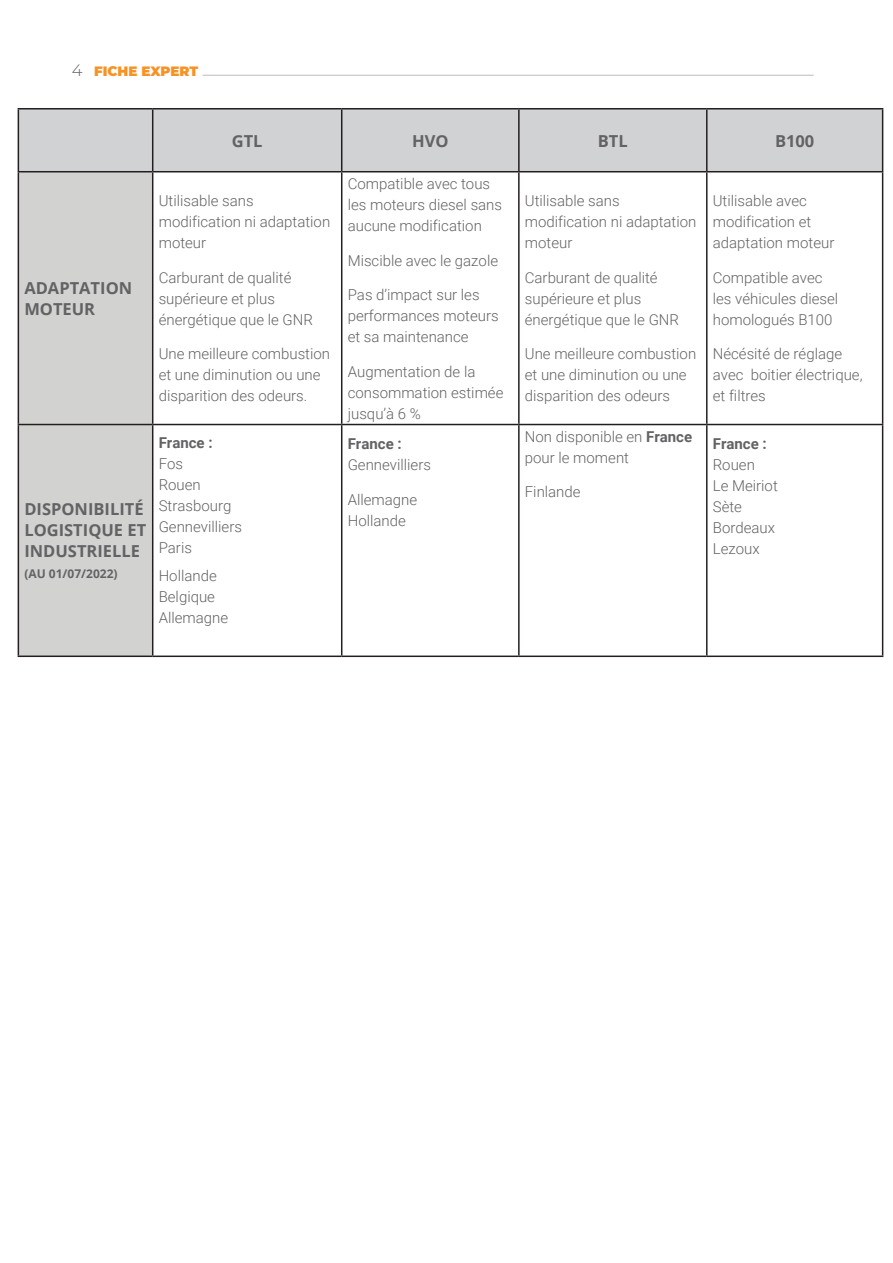
<style>
.page{position:relative;width:893px;height:1263px;background:#fff}
.page>*{position:absolute;margin:0;border:0;box-sizing:border-box;transform-origin:0 0}
.Body_Text{font:700 16.5px/21px "Open Sans";color:#636366}
.Body_Text-2{font:300 16.5px "Montserrat";color:#636366}
.Body_Text-3{font:300 15px/21px "Roboto";color:#636366}
.t1{font:900 13.5px "Montserrat";color:#f79324}
.Body_Text-4{font:700 12px "Open Sans";color:#636366}
.s1{font-weight:700}
</style>
<div class="page">
<hr style="left:202px;top:75px;width:612px;height:1px;background:#bcbdc0">
<div style="left:19px;top:110px;width:863px;height:61px;background:#d1d2d4"></div>
<div style="left:19px;top:172px;width:133px;height:483px;background:#d2d3d0"></div>
<hr style="left:18px;top:108px;width:135px;height:2px;background:#231f20">
<hr style="left:18px;top:110px;width:1px;height:61px;background:#231f20">
<hr style="left:153px;top:108px;width:189px;height:2px;background:#231f20">
<hr style="left:152px;top:110px;width:1px;height:61px;background:#231f20">
<hr style="left:342px;top:108px;width:177px;height:2px;background:#231f20">
<hr style="left:341px;top:110px;width:1px;height:61px;background:#231f20">
<hr style="left:519px;top:108px;width:188px;height:2px;background:#231f20">
<hr style="left:518px;top:110px;width:2px;height:61px;background:#231f20">
<hr style="left:707px;top:108px;width:176px;height:2px;background:#231f20">
<hr style="left:706px;top:110px;width:1px;height:61px;background:#231f20">
<hr style="left:882px;top:110px;width:1px;height:61px;background:#231f20">
<hr style="left:18px;top:171px;width:135px;height:1px;background:#231f20">
<hr style="left:18px;top:172px;width:1px;height:252px;background:#231f20">
<hr style="left:153px;top:171px;width:189px;height:1px;background:#231f20">
<hr style="left:152px;top:172px;width:1px;height:252px;background:#231f20">
<hr style="left:342px;top:171px;width:177px;height:1px;background:#231f20">
<hr style="left:341px;top:172px;width:1px;height:252px;background:#231f20">
<hr style="left:519px;top:171px;width:188px;height:1px;background:#231f20">
<hr style="left:518px;top:172px;width:2px;height:252px;background:#231f20">
<hr style="left:707px;top:171px;width:176px;height:1px;background:#231f20">
<hr style="left:706px;top:172px;width:1px;height:252px;background:#231f20">
<hr style="left:882px;top:172px;width:1px;height:252px;background:#231f20">
<hr style="left:18px;top:424px;width:135px;height:1px;background:#231f20">
<hr style="left:18px;top:425px;width:1px;height:230px;background:#231f20">
<hr style="left:153px;top:424px;width:189px;height:1px;background:#231f20">
<hr style="left:152px;top:425px;width:1px;height:230px;background:#231f20">
<hr style="left:342px;top:424px;width:177px;height:1px;background:#231f20">
<hr style="left:341px;top:425px;width:1px;height:230px;background:#231f20">
<hr style="left:519px;top:424px;width:188px;height:1px;background:#231f20">
<hr style="left:518px;top:425px;width:2px;height:230px;background:#231f20">
<hr style="left:707px;top:424px;width:176px;height:1px;background:#231f20">
<hr style="left:706px;top:425px;width:1px;height:230px;background:#231f20">
<hr style="left:882px;top:425px;width:1px;height:230px;background:#231f20">
<hr style="left:18px;top:655px;width:135px;height:2px;background:#231f20">
<hr style="left:153px;top:655px;width:189px;height:2px;background:#231f20">
<hr style="left:342px;top:655px;width:177px;height:2px;background:#231f20">
<hr style="left:519px;top:655px;width:188px;height:2px;background:#231f20">
<hr style="left:707px;top:655px;width:176px;height:2px;background:#231f20">
<p class="Body_Text-2" style="left:72px;top:59px;width:12px">4</p>
<p class="t1" style="left:94px;top:61px;width:106px">FICHE EXPERT</p>
<p class="Body_Text" style="left:232px;top:130px;width:32px">GTL</p>
<p class="Body_Text" style="left:412px;top:130px;width:38px">HVO</p>
<p class="Body_Text" style="left:598px;top:130px;width:31px">BTL</p>
<p class="Body_Text" style="left:775px;top:130px;width:41px">B100</p>
<p class="Body_Text" style="left:24px;top:277px;width:109px">ADAPTATION<br>MOTEUR</p>
<p class="Body_Text-3" style="left:159px;top:190px;width:173px">Utilisable sans modification ni adaptation moteur</p>
<p class="Body_Text-3" style="left:159px;top:266px;width:156px">Carburant de qualité supérieure et plus énergétique que le GNR</p>
<p class="Body_Text-3" style="left:159px;top:343px;width:173px">Une meilleure combustion et une diminution ou une disparition des odeurs.</p>
<p class="Body_Text" style="left:24px;top:498px;width:123px">DISPONIBILITÉ<br>LOGISTIQUE ET<br>INDUSTRIELLE</p>
<p class="Body_Text-4" style="left:24px;top:565px;width:95px">(AU 01/07/2022)</p>
<p class="Body_Text-3" style="left:159px;top:432px;width:85px"><span class="s1">France :<br></span>Fos<br>Rouen<br>Strasbourg<br>Gennevilliers<br>Paris</p>
<p class="Body_Text-3" style="left:159px;top:564px;width:71px">Hollande<br>Belgique<br>Allemagne</p>
<p class="Body_Text-3" style="left:348px;top:173px;width:156px">Compatible avec tous les moteurs diesel sans aucune modification</p>
<p class="Body_Text-3" style="left:348px;top:249px;width:152px">Miscible avec le gazole</p>
<p class="Body_Text-3" style="left:348px;top:284px;width:152px">Pas d’impact sur les performances moteurs et sa maintenance</p>
<p class="Body_Text-3" style="left:348px;top:360px;width:157px">Augmentation de la consommation estimée jusqu’à 6 %</p>
<p class="Body_Text-3" style="left:348px;top:433px;width:85px"><span class="s1">France :<br></span>Gennevilliers</p>
<p class="Body_Text-3" style="left:348px;top:488px;width:71px">Allemagne<br>Hollande</p>
<p class="Body_Text-3" style="left:525px;top:190px;width:173px">Utilisable sans modification ni adaptation moteur</p>
<p class="Body_Text-3" style="left:525px;top:266px;width:156px">Carburant de qualité supérieure et plus énergétique que le GNR</p>
<p class="Body_Text-3" style="left:525px;top:343px;width:173px">Une meilleure combustion et une diminution ou une disparition des odeurs</p>
<p class="Body_Text-3" style="left:525px;top:425px;width:169px">Non disponible en <span class="s1">France </span>pour le moment</p>
<p class="Body_Text-3" style="left:525px;top:481px;width:57px">Finlande</p>
<p class="Body_Text-3" style="left:713px;top:190px;width:123px">Utilisable avec modification et adaptation moteur</p>
<p class="Body_Text-3" style="left:713px;top:266px;width:127px">Compatible avec les véhicules diesel homologués B100</p>
<p class="Body_Text-3" style="left:713px;top:343px;width:151px">Nécésité de réglage avec boitier électrique, et filtres</p>
<p class="Body_Text-3" style="left:713px;top:432px;width:67px"><span class="s1">France :<br></span>Rouen<br>Le Meiriot<br>Sète<br>Bordeaux<br>Lezoux</p>
</div>
